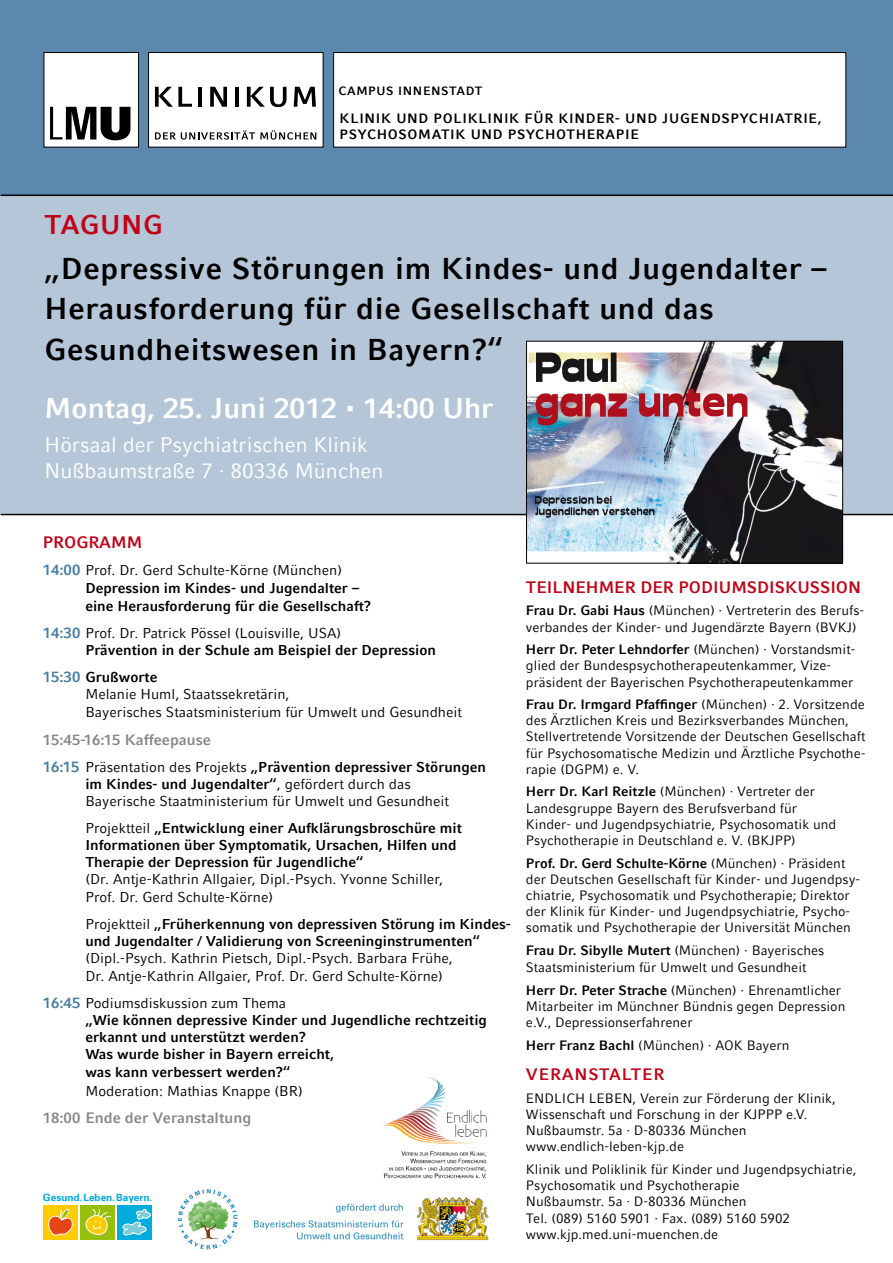
<style>
.page{position:relative;width:893px;height:1263px;background:#fff}
.page>*{position:absolute;margin:0;border:0;box-sizing:border-box;transform-origin:0 0}
.t1{font:700 30px/40.5px "LMU Compatil Fact";letter-spacing:.025em;color:#000}
.t2{font:700 28.5px "LMU Compatil Fact";color:#fff}
.t3{font:700 27px "LMU Compatil Fact";letter-spacing:.025em;color:#c00418}
.t4{font:21px/25.2px "LMU Compatil Fact";color:#fff}
.t5{font:700 16.5px "LMU Compatil Fact";color:#c00418}
.t6{font:700 16.5px "LMU Compatil Fact";letter-spacing:.05em;color:#c00418}
.t7{font:700 15px "LMU Compatil Fact";color:#87888a}
.t8{font:700 14.25px/17.1px "LMU Compatil Fact";color:#000}
.t9{font:14.25px/17.5px "LMU Compatil Fact";color:#000}
.t10{font:13.5px/16.2px "LMU Compatil Fact";color:#000}
.t11{font:700 13.5px/16.2px "LMU Compatil Fact";letter-spacing:.05em;color:#000}
.t12{font:700 12px "LMU Compatil Fact";letter-spacing:.05em;color:#000}
.t13{font:700 10.05px "Univers";color:#00abde}
.s1{font-family:"Verdana"}
.s2{font-size:15px;color:#477ca4}
.s3{font-weight:400}
.s4{font-weight:700;font-size:15px;color:#477ca4}
.s5{font-weight:700}
</style>
<div class="page">
<div style="left:0;top:0;width:893px;height:514px;background:#b5c6d9"></div>
<div style="left:0;top:0;width:893px;height:196px;background:#5b88ac"></div>
<div style="left:149px;top:53px;width:174px;height:94px;background:#fff"></div>
<div style="left:148px;top:52px;width:175px;height:96px;border:1px solid #000"></div>
<div style="left:334px;top:53px;width:512px;height:94px;background:#fff"></div>
<div style="left:333px;top:52px;width:513px;height:96px;border:1px solid #000"></div>
<div style="left:44px;top:53px;width:95px;height:94px;background:#fff"></div>
<div style="left:44px;top:52px;width:95px;height:95px;border:1px solid #000"></div>
<svg style="left:155px;top:87px;width:37px;height:20px"></svg>
<hr style="left:198px;top:87px;width:4px;height:20px;background:#000">
<svg style="left:210px;top:87px;width:17px;height:20px"></svg>
<hr style="left:235px;top:87px;width:4px;height:20px;background:#000">
<svg style="left:247px;top:87px;width:40px;height:20px"></svg>
<svg style="left:294px;top:87px;width:22px;height:20px"></svg>
<svg style="left:50px;top:107px;width:81px;height:33px"></svg>
<svg style="left:155px;top:130px;width:161px;height:10px"></svg>
<div style="left:43px;top:1205px;width:35px;height:34px;background:#fecc00"></div>
<div style="left:80px;top:1205px;width:35px;height:34px;background:#97bf0d"></div>
<div style="left:117px;top:1205px;width:35px;height:34px;background:#00abde"></div>
<svg style="left:122px;top:1209px;width:29px;height:27px"></svg>
<svg style="left:85px;top:1209px;width:27px;height:26px"></svg>
<svg style="left:48px;top:1209px;width:25px;height:27px"></svg>
<img style="left:177px;top:1189px;width:312px;height:61px">
<hr style="left:1px;top:514px;width:892px;height:1px;background:#000">
<hr style="left:1px;top:195px;width:892px;height:1px;background:#000">
<img style="left:528px;top:343px;width:313px;height:218px">
<div style="left:526px;top:341px;width:317px;height:222px;border:1px solid #000"></div>
<img style="left:382px;top:1077px;width:105px;height:102px">
<p class="t12" style="left:339px;top:84px;width:145px">CAMPUS INNENSTADT</p>
<p class="t11" style="left:340px;top:110px;width:483px">KLINIK UND POLIKLINIK FÜR KINDER- UND JUGENDSPYCHIATRIE,<br>PSYCHOSOMATIK UND PSYCHOTHERAPIE</p>
<h3 class="t3" style="left:45px;top:209px;width:120px">TAGUNG</h3>
<h1 class="t1" style="left:45px;top:248px;width:783px">„Depressive Störungen im Kindes- und Jugendalter –<br>Herausforderung für die Gesellschaft und das<br>Gesundheitswesen in Bayern?“</h1>
<h2 class="t2" style="left:45px;top:391px;width:450px">Montag, 25. Juni 2012 <span class="s1">·</span> 14:00 Uhr</h2>
<h3 class="t4" style="left:45px;top:432px;width:340px">Hörsaal der Psychiatrischen Klinik<br>Nußbaumstraße 7 · 80336 München</h3>
<p class="t5" style="left:43px;top:533px;width:101px">PROGRAMM</p>
<p class="t8" style="left:85px;top:562px;width:287px;line-height:17.5px;text-indent:-43px"><span class="s2">14:00</span> <span class="s3">Prof. Dr. Gerd Schulte-Körne (München)<br></span>Depression im Kindes- und Jugendalter – eine Herausforderung für die Gesellschaft?</p>
<p class="t8" style="left:85px;top:624px;width:352px;text-indent:-43px"><span class="s2">14:30</span> <span class="s3">Prof. Dr. Patrick Pössel (Louisville, USA)<br></span>Prävention in der Schule am Beispiel der Depression</p>
<p class="t9" style="left:85px;top:668px;width:378px;text-indent:-43px"><span class="s4">15:30</span> <span class="s5">Grußworte<br></span>Melanie Huml, Staatssekretärin,<br>Bayerisches Staatsministerium für Umwelt und Gesundheit</p>
<p class="t7" style="left:43px;top:731px;width:170px">15:45-16:15 Kaffeepause</p>
<p class="t9" style="left:85px;top:759px;width:402px;line-height:17.1px;text-indent:-43px"><span class="s4">16:15</span> Präsentation des Projekts <span class="s5">„Prävention depressiver Störungen im Kindes- und Jugendalter“</span>, gefördert durch das<br>Bayerische Staatministerium für Umwelt und Gesundheit</p>
<p class="t8" style="left:85px;top:819px;width:378px"><span class="s3">Projektteil</span> „Entwicklung einer Aufklärungsbroschüre mit<br>Informationen über Symptomatik, Ursachen, Hilfen und<br>Therapie der Depression für Jugendliche“</p>
<p class="t9" style="left:85px;top:870px;width:359px;line-height:18px">(Dr. Antje-Kathrin Allgaier, Dipl.-Psych. Yvonne Schiller,<br>Prof. Dr. Gerd Schulte-Körne)</p>
<p class="t8" style="left:85px;top:915px;width:427px"><span class="s3">Projektteil</span> „Früherkennung von depressiven Störung im Kindes&shy;und Jugendalter / Validierung von Screeninginstrumenten“</p>
<p class="t9" style="left:85px;top:949px;width:369px;line-height:18px">(Dipl.-Psych. Kathrin Pietsch, Dipl.-Psych. Barbara Frühe,<br>Dr. Antje-Kathrin Allgaier, Prof. Dr. Gerd Schulte-Körne)</p>
<p class="t8" style="left:85px;top:994px;width:403px;text-indent:-43px"><span class="s2">16:45</span> <span class="s3">Podiumsdiskussion zum Thema<br></span>„Wie können depressive Kinder und Jugendliche rechtzeitig erkannt und unterstützt werden?<br>Was wurde bisher in Bayern erreicht,<br>was kann verbessert werden?“</p>
<p class="t9" style="left:85px;top:1082px;width:219px">Moderation: Mathias Knappe (BR)</p>
<p class="t7" style="left:43px;top:1109px;width:210px">18:00 Ende der Veranstaltung</p>
<p class="t13" style="left:43px;top:1191px;width:111px">Gesund.Leben.Bayern.</p>
<p class="t5" style="left:526px;top:577px;width:23px">Teilnehmer</p>
<p class="t5" style="left:640px;top:577px;width:12px">der</p>
<p class="t5" style="left:678px;top:577px;width:23px">Podiumsdiskussion</p>
<p class="t10" style="left:526px;top:602px;width:340px"><span class="s5">Frau Dr. Gabi Haus</span> (München) · Vertreterin des Berufs&shy;verbandes der Kinder- und Jugendärzte Bayern (BVKJ)</p>
<p class="t10" style="left:526px;top:641px;width:331px"><span class="s5">Herr Dr. Peter Lehndorfer</span> (München) · Vorstandsmit&shy;glied der Bundespsychotherapeutenkammer, Vize&shy;präsident der Bayerischen Psychotherapeutenkammer</p>
<p class="t10" style="left:526px;top:696px;width:341px"><span class="s5">Frau Dr. Irmgard Pfaffinger</span> (München) · 2. Vorsitzende des Ärztlichen Kreis und Bezirksverbandes München, Stellvertretende Vorsitzende der Deutschen Gesellschaft für Psychosomatische Medizin und Ärztliche Psychothe&shy;rapie (DGPM) e. V.</p>
<p class="t10" style="left:526px;top:783px;width:312px"><span class="s5">Herr Dr. Karl Reitzle</span> (München) · Vertreter der Landesgruppe Bayern des Berufsverband für Kinder- und Jugendpsychiatrie, Psychosomatik und Psychotherapie in Deutschland e. V. (BKJPP)</p>
<p class="t10" style="left:526px;top:855px;width:336px"><span class="s5">Prof. Dr. Gerd Schulte-Körne</span> (München) · Präsident der Deutschen Gesellschaft für Kinder- und Jugendpsy&shy;chiatrie, Psychosomatik und Psychotherapie; Direktor der Klinik für Kinder- und Jugendpsychiatrie, Psycho&shy;somatik und Psychotherapie der Universität München</p>
<p class="t10" style="left:526px;top:942px;width:300px;line-height:17.1px"><span class="s5">Frau Dr. Sibylle Mutert</span> (München) · Bayerisches<br>Staatsministerium für Umwelt und Gesundheit</p>
<p class="t10" style="left:526px;top:982px;width:321px"><span class="s5">Herr Dr. Peter Strache</span> (München) · Ehrenamtlicher<br>Mitarbeiter im Münchner Bündnis gegen Depression e.V., Depressionserfahrener</p>
<p class="t10" style="left:526px;top:1037px;width:265px"><span class="s5">Herr Franz Bachl</span> (München) · AOK Bayern</p>
<p class="t6" style="left:526px;top:1065px;width:140px">VERANSTALTER</p>
<p class="t10" style="left:526px;top:1090px;width:311px">ENDLICH LEBEN, Verein zur Förderung der Klinik, Wissenschaft und Forschung in der KJPPP e.V.<br>Nußbaumstr. 5a · D-80336 München www.endlich-leben-kjp.de</p>
<p class="t10" style="left:526px;top:1161px;width:332px">Klinik und Poliklinik für Kinder und Jugendpsychiatrie, Psychosomatik und Psychotherapie<br>Nußbaumstr. 5a · D-80336 München<br>Tel. (089) 5160 5901 · Fax. (089) 5160 5902 www.kjp.med.uni-muenchen.de</p>
</div>
